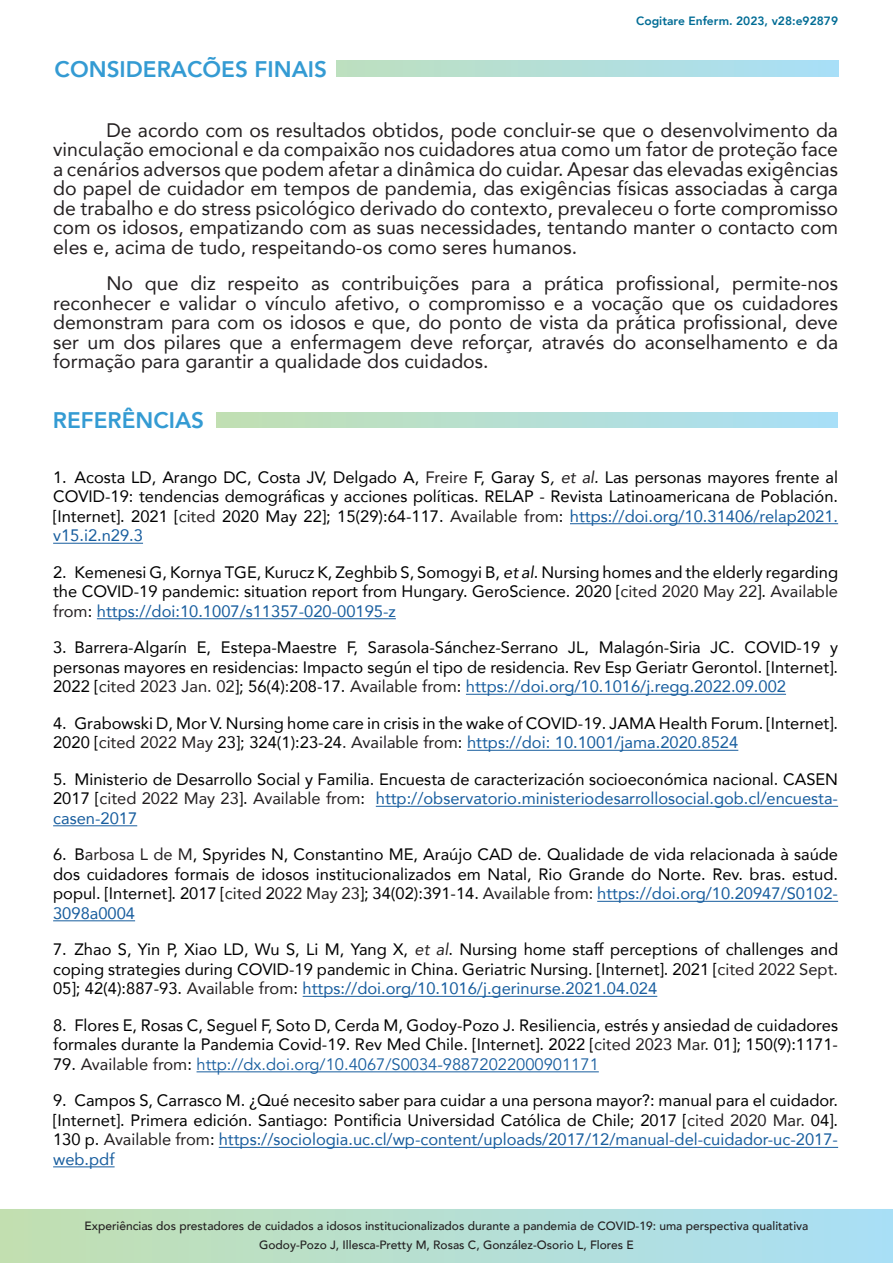
<style>
.page{position:relative;width:893px;height:1263px;background:#fff}
.page>*{position:absolute;margin:0;border:0;box-sizing:border-box;transform-origin:0 0}
.t1{font:800 22.5px "Avenir";color:#349bd3}
.t2{font:19.5px/19.5px "Avenir";color:#231f20;text-align:justify}
.t3{font:16.5px/19.5px "Avenir";color:#000;text-align:justify}
.t4{font:16.5px "Avenir";color:#175d9e}
.t5{font:500 12px/18.6px "Avenir";color:#231f20;text-align:center}
.t6{font:800 12px "Avenir";color:#006c95}
.s1{color:#231f20}
.s2{font-style:italic}
.s3{font-style:italic;color:#231f20}
.s4{color:#175d9e}
.s5{color:#000}
</style>
<div class="page">
<svg style="left:0;top:1209px;width:893px;height:54px"></svg>
<div style="left:336px;top:60px;width:502px;height:17px;background:linear-gradient(to right,#bee0bf,#a8dff7)"></div>
<div style="left:217px;top:412px;width:621px;height:16px;background:linear-gradient(to right,#c2dfb2,#a9dff7)"></div>
<hr style="left:570px;top:523px;width:268px;height:1px;background:#175d9e">
<hr style="left:53px;top:543px;width:90px;height:1px;background:#175d9e">
<hr style="left:97px;top:618px;width:299px;height:1px;background:#175d9e">
<hr style="left:466px;top:694px;width:320px;height:1px;background:#175d9e">
<hr style="left:467px;top:750px;width:271px;height:1px;background:#175d9e">
<hr style="left:376px;top:806px;width:462px;height:1px;background:#175d9e">
<hr style="left:53px;top:825px;width:84px;height:1px;background:#175d9e">
<hr style="left:597px;top:901px;width:241px;height:1px;background:#175d9e">
<hr style="left:53px;top:920px;width:82px;height:1px;background:#175d9e">
<hr style="left:303px;top:996px;width:354px;height:1px;background:#175d9e">
<hr style="left:197px;top:1071px;width:402px;height:1px;background:#175d9e">
<hr style="left:219px;top:1147px;width:619px;height:1px;background:#175d9e">
<hr style="left:53px;top:1166px;width:62px;height:1px;background:#175d9e">
<p class="t1" style="left:55px;top:48px;width:274px">CONSIDERACÕES FINAIS</p>
<p class="t6" style="left:636px;top:10px;width:203px">Cogitare Enferm. 2023, v28:e92879</p>
<p class="t2" style="left:53px;top:120px;width:786px;text-indent:53px">De acordo com os resultados obtidos, pode concluir-se que o desenvolvimento da vinculação emocional e da compaixão nos cuidadores atua como um fator de proteção face a cenários adversos que podem afetar a dinâmica do cuidar. Apesar das elevadas exigências do papel de cuidador em tempos de pandemia, das exigências físicas associadas à carga de trabalho e do stress psicológico derivado do contexto, prevaleceu o forte compromisso com os idosos, empatizando com as suas necessidades, tentando manter o contacto com eles e, acima de tudo, respeitando-os como seres humanos.</p>
<p class="t2" style="left:53px;top:273px;width:786px;text-indent:53px">No que diz respeito as contribuições para a prática profissional, permite-nos reconhecer e validar o vínculo afetivo, o compromisso e a vocação que os cuidadores demonstram para com os idosos e que, do ponto de vista da prática profissional, deve ser um dos pilares que a enfermagem deve reforçar, através do aconselhamento e da formação para garantir a qualidade dos cuidados.</p>
<p class="t1" style="left:53px;top:399px;width:153px">REFERÊNCIAS</p>
<p class="t3" style="left:53px;top:467px;width:786px">1. Acosta LD, Arango DC, Costa JV, Delgado A, <span class="s1">Freire</span> F, Garay S<span class="s2">,</span> <span class="s3">et al</span><span class="s2">.</span> Las personas mayores frente al COVID-19: tendencias demográficas y acciones políticas. RELAP - Revista Latinoamericana de Población. [Internet]. 2021 [<span class="s1">cited</span> 2020 May 22]; 15(29):64-117. <span class="s1">Available from</span>: <span class="s4">https://doi.org/10.31406/relap2021. v15.i2.n29.3</span></p>
<p class="t3" style="left:53px;top:562px;width:786px">2. Kemenesi G, Kornya TGE, Kurucz K, Zeghbib S, Somogyi B, <span class="s2">et al</span>. Nursing homes and the elderly regarding the COVID-19 pandemic: situation report from Hungary. GeroScience. 2020 [<span class="s1">cited 2020 May 22</span>]. <span class="s1">Available from</span>: <span class="s4">https://doi:10.1007/s11357-020-00195-z</span></p>
<p class="t3" style="left:53px;top:637px;width:786px">3. Barrera-Algarín E, Estepa-Maestre F, Sarasola-Sánchez-Serrano JL, Malagón-Siria JC. COVID-19 y personas mayores en residencias: Impacto según el tipo de residencia. Rev Esp Geriatr Gerontol. [Internet].<br>2022 [<span class="s1">cited 2023 Jan. 02</span>]; 56(4)<span class="s1">:</span>208-17. <span class="s1">Available from</span>: <span class="s4">https://doi.org/10.1016/j.regg.2022.09.002</span></p>
<p class="t3" style="left:53px;top:713px;width:786px">4. Grabowski D, Mor V. Nursing home care in crisis in the wake of COVID-19. JAMA Health Forum. [Internet].<br>2020 [<span class="s1">cited 2022 May</span> 23]; 324(1):23-24<span class="s1">. Available from</span>: <span class="s4">https://doi: 10.1001/jama.2020.8524</span></p>
<p class="t3" style="left:53px;top:769px;width:786px">5. Ministerio de Desarrollo Social y Familia. Encuesta de caracterización socioeconómica nacional. CASEN 2017 [<span class="s1">cited 2022 May 23</span>]. <span class="s1">Available from</span>: <span class="s4">http://observatorio.ministeriodesarrollosocial.gob.cl/encuesta&shy;casen-2017</span></p>
<p class="t3" style="left:53px;top:844px;width:786px">6. B<span class="s1">arbosa L de M</span>, Spyrides N, Constantino ME, Araújo CAD de. Qualidade de vida relacionada à saúde dos cuidadores formais de idosos institucionalizados em Natal, Rio Grande do Norte. Rev. bras. estud. popul. [Internet]. 2017 [<span class="s1">cited</span> 2<span class="s1">022 May 23</span>]; 34(02):391-14. <span class="s1">Available from:</span> <span class="s4">https://doi.org/10.20947/S0102- 3098a0004</span></p>
<p class="t3" style="left:53px;top:939px;width:786px">7. Zhao S, Yin P, Xiao LD, Wu S, Li M, Yang X, <span class="s3">et al</span>. Nursing home staff perceptions of challenges and coping strategies during COVID-19 pandemic in China. Geriatric Nursing. [Internet]. 2021 [<span class="s1">cited 2022 Sept.<br></span>05]; 42(4):887-93. <span class="s1">Available from</span>: <span class="s4">https://doi.org/10.1016/j.gerinurse.2021.04.024</span></p>
<p class="t3" style="left:53px;top:1015px;width:786px">8. Flores E, Rosas C, Seguel F, Soto D, Cerda M, Godoy-Pozo J. Resiliencia, estrés y ansiedad de cuidadores formales durante la Pandemia Covid-19. Rev Med Chile. [Internet]. 2022 [<span class="s1">cited 2023 Mar.</span> 01]; 150(9):1171-</p>
<p class="t4" style="left:53px;top:1054px;width:547px"><span class="s5">79.</span> <span class="s1">Available from</span><span class="s5">:</span> http://dx.doi.org/10.4067/S0034-98872022000901171</p>
<p class="t3" style="left:53px;top:1090px;width:786px">9. Campos S, Carrasco M. ¿Qué necesito saber para cuidar a una persona mayor?: manual para el cuidador. [Internet]. Primera edición. Santiago: Pontificia Universidad Católica de Chile; 2017 [<span class="s1">cited 2020 Mar.</span> 04].<br>130 p. <span class="s1">Available from</span>: <span class="s4">https://sociologia.uc.cl/wp-content/uploads/2017/12/manual-del-cuidador-uc-2017- web.pdf</span></p>
<p class="t5" style="left:84px;top:1216px;width:725px">Experiências dos prestadores de cuidados a idosos institucionalizados durante a pandemia de COVID-19: uma perspectiva qualitativa<br>Godoy-Pozo J, Illesca-Pretty M, Rosas C, González-Osorio L, Flores E</p>
</div>
